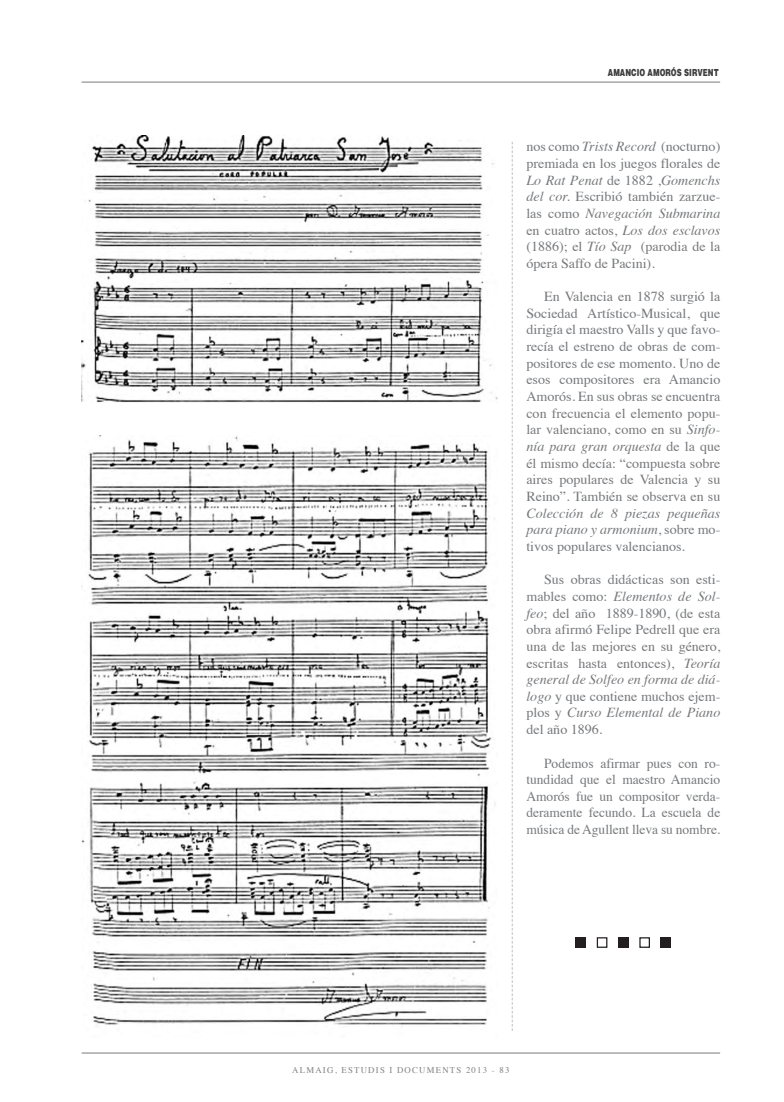
<style>
.page{position:relative;width:784px;height:1102px;background:#fff}
.page>*{position:absolute;margin:0;border:0;box-sizing:border-box;transform-origin:0 0}
.t1{font:13.75px/16.6px "Times";color:#76787b;text-align:justify}
.t2{font:italic 13.75px/16.6px "Times";color:#76787b;text-align:justify}
.t3{font:900 10px "Helvetica";color:#3e3e3f;scale:.7 1}
.t4{font:8.75px "Times";letter-spacing:.14em;color:#808285}
.s1{font-style:italic}
.s2{font-style:normal}
.s3{color:#76787b}
</style>
<div class="page">
<div style="left:575px;top:937px;width:10px;height:11px;background:#231f20"></div>
<div style="left:596px;top:937px;width:11px;height:11px;border:1px solid #231f20"></div>
<div style="left:617px;top:937px;width:11px;height:11px;background:#231f20"></div>
<div style="left:660px;top:937px;width:10px;height:11px;background:#231f20"></div>
<div style="left:639px;top:937px;width:10px;height:11px;border:1px solid #231f20"></div>
<hr style="left:81px;top:1052px;width:638px;height:2px;background:#939598">
<hr style="left:81px;top:81px;width:638px;height:2px;background:#939598">
<svg style="left:511px;top:142px;width:1px;height:889px"></svg>
<img style="left:81px;top:135px;width:416px;height:267px">
<img style="left:81px;top:436px;width:415px;height:590px">
<p class="t3" style="left:607px;top:65px;width:160px">AMANCIO AMORÓS SIRVENT</p>
<p class="t1" style="left:526px;top:140px;width:195px">nos como <span class="s1">Trists Record</span> (nocturno) premiada en los juegos florales de <span class="s1">Lo Rat Penat</span> de 1882 ,<span class="s1">Gomenchs del cor.</span> Escribió también zarzue&shy;las como <span class="s1">Navegación Submarina </span>en cuatro actos, <span class="s1">Los dos esclavos </span>(1886); el <span class="s1">Tío Sap</span> (parodia de la ópera Saffo de Pacini).</p>
<p class="t1" style="left:526px;top:289px;width:195px;text-indent:18px">En Valencia en 1878 surgió la Sociedad Artístico-Musical, que dirigía el maestro Valls y que favo&shy;recía el estreno de obras de com&shy;positores de ese momento. Uno de esos compositores era Amancio Amorós. En sus obras se encuentra con frecuencia el elemento popu&shy;lar valenciano, como en su <span class="s1">Sinfo&shy;nía para gran orquesta</span> de la que él mismo decía: “compuesta sobre aires populares de Valencia y su Reino”. También se observa en su</p>
<p class="t2" style="left:526px;top:506px;width:195px">Colección de 8 piezas pequeñas para piano y armonium<span class="s2">, sobre mo&shy;tivos populares valencianos.</span></p>
<p class="t1" style="left:526px;top:572px;width:195px;text-indent:18px">Sus obras didácticas son esti&shy;mables como: <span class="s1">Elementos de Sol&shy;feo</span>; del año 1889-1890, (de esta obra afirmó Felipe Pedrell que era una de las mejores en su género, escritas hasta entonces), <span class="s1">Teoría general de Solfeo en forma de diá&shy;logo</span> y que contiene muchos ejem&shy;plos y <span class="s1">Curso Elemental de Piano </span>del año 1896.</p>
<p class="t1" style="left:526px;top:756px;width:195px;text-indent:18px">Podemos afirmar pues con ro&shy;tundidad que el maestro Amancio Amorós fue un compositor verda&shy;deramente fecundo. La escuela de música de Agullent lleva su nombre.</p>
<p class="t4" style="left:292px;top:1067px;width:218px">ALMAIG, ESTUDIS I DOCUMENTS 2013 <span class="s3">- 83</span></p>
</div>
